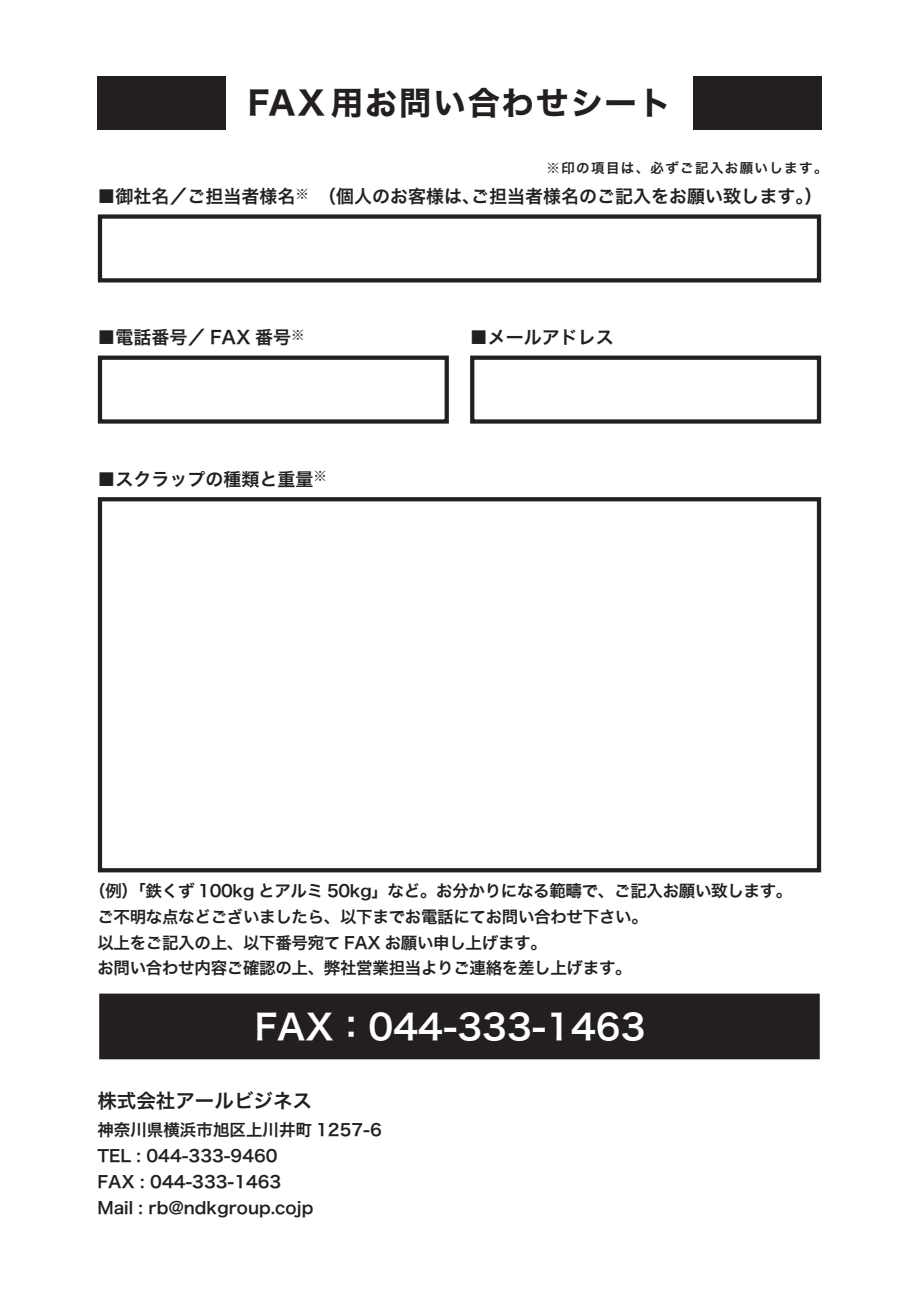
<style>
.page{position:relative;width:919px;height:1289px;background:#fff}
.page>*{position:absolute;margin:0;border:0;box-sizing:border-box;transform-origin:0 0}
.t1{font:34.8px "Hira Kaku Std W6";color:#fff}
.t2{font:32.25px "Hira Kaku Std W7";letter-spacing:.06em;color:#231f20}
.t3{font:19.5px "Hira Kaku Std W6";color:#231f20}
.t4{font:18px "Hira Kaku Std W6";color:#231f20}
.t5{font:16.5px/25.8px "Hira Kaku Std W6";letter-spacing:-.02em;color:#231f20}
.t6{font:16.5px/25.8px "Hira Kaku Std W6";color:#231f20}
.t7{font:13.5px "Hira Kaku Std W6";letter-spacing:.1em;color:#231f20}
</style>
<div class="page">
<div style="left:99px;top:993px;width:720px;height:66px;background:#231f20;border:2px solid #231f20"></div>
<div style="left:98px;top:214px;width:723px;height:68px;border:4px solid #231f20"></div>
<div style="left:98px;top:355px;width:351px;height:68px;border:4px solid #231f20"></div>
<div style="left:470px;top:355px;width:351px;height:68px;border:4px solid #231f20"></div>
<div style="left:98px;top:497px;width:723px;height:375px;border:4px solid #231f20"></div>
<div style="left:98px;top:77px;width:128px;height:53px;background:#231f20"></div>
<div style="left:693px;top:77px;width:128px;height:53px;background:#231f20"></div>
<h2 class="t2" style="left:248px;top:78px;width:425px">FAX用お問い合わせシート</h2>
<p class="t7" style="left:546px;top:157px;width:282px">※印の項目は、必ずご記入お願いします。</p>
<p class="t4" style="left:97px;top:183px;width:726px">■御社名／ご担当者様名<sup>※</sup> （個人のお客様は、ご担当者様名のご記入をお願い致します。）</p>
<p class="t4" style="left:97px;top:324px;width:209px">■電話番号／ FAX 番号<sup>※</sup></p>
<p class="t4" style="left:469px;top:324px;width:145px">■メールアドレス</p>
<p class="t4" style="left:97px;top:465px;width:231px">■スクラップの種類と重量<sup>※</sup></p>
<p class="t5" style="left:97px;top:878px;width:696px;text-indent:-8px">（例）「鉄くず 100kg とアルミ 50kg」など。お分かりになる範疇で、ご記入お願い致します。ご不明な点などございましたら、以下までお電話にてお問い合わせ下さい。<br>以上をご記入の上、以下番号宛て FAX お願い申し上げます。<br>お問い合わせ内容ご確認の上、弊社営業担当よりご連絡を差し上げます。</p>
<h1 class="t1" style="left:255px;top:1000px;width:392px">FAX：044-333-1463</h1>
<p class="t3" style="left:97px;top:1085px;width:216px">株式会社アールビジネス</p>
<p class="t6" style="left:97px;top:1117px;width:286px">神奈川県横浜市旭区上川井町 1257-6<br>TEL : 044-333-9460 　<br>FAX : 044-333-1463<br>Mail : rb@ndkgroup.cojp</p>
</div>
